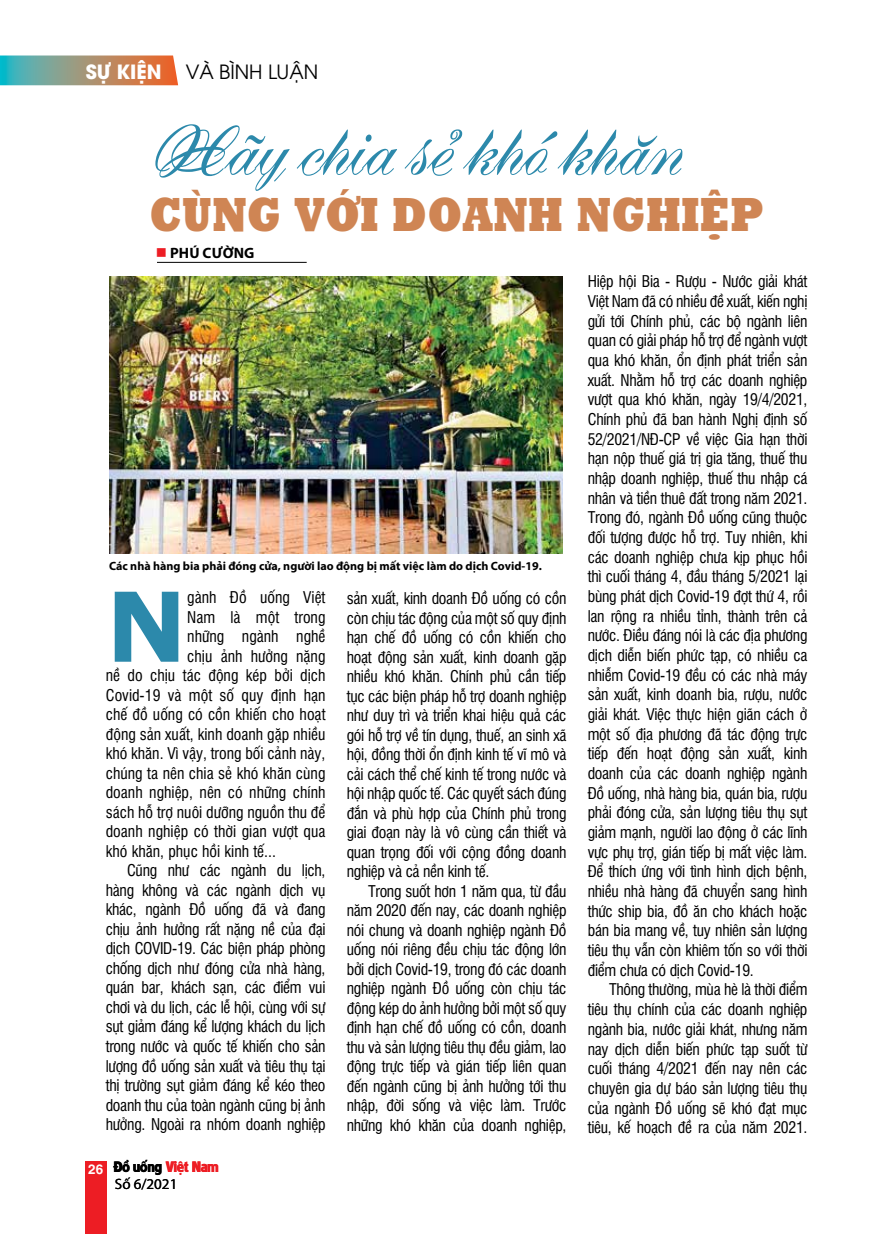
<style>
.page{position:relative;width:893px;height:1234px;background:#fff}
.page>*{position:absolute;margin:0;border:0;box-sizing:border-box;transform-origin:0 0}
.t1{font:700 96.15px "Verdana";color:#2c89ab}
.t2{font:67.5px "UTM Diana";letter-spacing:-.02em;color:#2c89ab;scale:.8 1}
.t3{font:48.6px "UTM Rockwell";color:#cf8554;scale:.83 1}
.t4{font:19.5px "UTM Avo";color:#000}
.t5{font:15.75px/19.6px "UTM Swiss Condensed";letter-spacing:-.02em;color:#000;text-align:justify}
.t6{font:15.75px "UTM Swiss Condensed";color:#000}
.t7{font:700 15px "Myriad Pro";letter-spacing:.01em;color:#000}
.t8{font:15px "Myriad Pro";color:#000}
.t9{font:13.5px "UTM American Sans";color:#ed1d24}
.t10{font:700 12px "Myriad Pro";color:#000}
.s1{font-weight:700;color:#fff}
.s2{color:#ed1d24}
.s3{font-family:"UTM Helve";font-weight:700;color:#fff}
.s4{color:#000}
</style>
<div class="page">
<hr style="left:157px;top:262px;width:150px;height:1px;background:#000">
<svg style="left:0;top:55px;width:178px;height:30px;background:#9e957a"></svg>
<img style="left:109px;top:276px;width:453px;height:277px">
<div style="left:85px;top:1161px;width:21px;height:72px;background:#ed1d24"></div>
<p class="t4" style="left:86px;top:56px;width:234px"><span class="s1">sự kiện</span> VÀ BÌNH LUẬN</p>
<h2 class="t2" style="left:150px;top:100px;width:672px">Hãy chia sẻ khó khăn</h2>
<h3 class="t3" style="left:150px;top:181px;width:557px">CÙNG VỚI DOANH NGH</h3>
<h3 class="t3" style="left:681px;top:181px;width:101px">IỆP</h3>
<p class="t7" style="left:156px;top:243px;width:89px"><span class="s2">■</span> phú cường</p>
<p class="t10" style="left:109px;top:557px;width:434px">Các nhà hàng bia phải đóng cửa, người lao động bị mất việc làm do dịch Covid-19.</p>
<h1 class="t1" style="left:106px;top:564px;width:83px">N</h1>
<p class="t6" style="left:187px;top:585px;width:140px">gành Đồ uống Việt</p>
<p class="t6" style="left:187px;top:605px;width:140px">Nam là một trong</p>
<p class="t6" style="left:187px;top:624px;width:140px">những ngành nghề</p>
<p class="t6" style="left:187px;top:644px;width:140px">chịu ảnh hưởng nặng</p>
<p class="t6" style="left:106px;top:663px;width:221px">nề do chịu tác động kép bởi dịch</p>
<p class="t6" style="left:106px;top:683px;width:221px">Covid-19 và một số quy định hạn</p>
<p class="t6" style="left:106px;top:702px;width:221px">chế đồ uống có cồn khiến cho hoạt</p>
<p class="t6" style="left:106px;top:722px;width:221px">động sản xuất, kinh doanh gặp nhiều</p>
<p class="t6" style="left:106px;top:741px;width:221px">khó khăn. Vì vậy, trong bối cảnh này,</p>
<p class="t6" style="left:106px;top:761px;width:221px">chúng ta nên chia sẻ khó khăn cùng</p>
<p class="t6" style="left:106px;top:780px;width:221px">doanh nghiệp, nên có những chính</p>
<p class="t6" style="left:106px;top:800px;width:221px">sách hỗ trợ nuôi dưỡng nguồn thu để</p>
<p class="t6" style="left:106px;top:819px;width:221px">doanh nghiệp có thời gian vượt qua</p>
<p class="t6" style="left:106px;top:839px;width:172px">khó khăn, phục hồi kinh tế...</p>
<p class="t5" style="left:127px;top:859px;width:200px">Cũng như các ngành du lịch,</p>
<p class="t5" style="left:106px;top:878px;width:221px">hàng không và các ngành dịch vụ</p>
<p class="t5" style="left:106px;top:898px;width:221px">khác, ngành Đồ uống đã và đang</p>
<p class="t5" style="left:106px;top:917px;width:221px">chịu ảnh hưởng rất nặng nề của đại</p>
<p class="t5" style="left:106px;top:937px;width:221px">dịch COVID-19. Các biện pháp phòng</p>
<p class="t5" style="left:106px;top:956px;width:221px">chống dịch như đóng cửa nhà hàng,</p>
<p class="t5" style="left:106px;top:976px;width:221px">quán bar, khách sạn, các điểm vui</p>
<p class="t5" style="left:106px;top:995px;width:221px">chơi và du lịch, các lễ hội, cùng với sự</p>
<p class="t5" style="left:106px;top:1015px;width:221px">sụt giảm đáng kể lượng khách du lịch</p>
<p class="t5" style="left:106px;top:1034px;width:221px">trong nước và quốc tế khiến cho sản</p>
<p class="t5" style="left:106px;top:1054px;width:221px">lượng đồ uống sản xuất và tiêu thụ tại</p>
<p class="t5" style="left:106px;top:1073px;width:221px">thị trường sụt giảm đáng kể kéo theo</p>
<p class="t5" style="left:106px;top:1093px;width:221px">doanh thu của toàn ngành cũng bị ảnh</p>
<p class="t5" style="left:106px;top:1112px;width:221px">hưởng. Ngoài ra nhóm doanh nghiệp</p>
<p class="t9" style="left:88px;top:1156px;width:132px"><span class="s3">26</span> <span class="s4">Đồ uống</span> Việt Nam</p>
<p class="t8" style="left:115px;top:1174px;width:64px">Số 6/2021</p>
<p class="t5" style="left:347px;top:587px;width:221px">sản xuất, kinh doanh Đồ uống có cồn còn chịu tác động của một số quy định hạn chế đồ uống có cồn khiến cho hoạt động sản xuất, kinh doanh gặp nhiều khó khăn. Chính phủ cần tiếp tục các biện pháp hỗ trợ doanh nghiệp như duy trì và triển khai hiệu quả các gói hỗ trợ về tín dụng, thuế, an sinh xã hội, đồng thời ổn định kinh tế vĩ mô và cải cách thể chế kinh tế trong nước và hội nhập quốc tế. Các quyết sách đúng đắn và phù hợp của Chính phủ trong giai đoạn này là vô cùng cần thiết và quan trọng đối với cộng đồng doanh nghiệp và cả nền kinh tế.</p>
<p class="t5" style="left:347px;top:879px;width:221px;text-indent:21px">Trong suốt hơn 1 năm qua, từ đầu năm 2020 đến nay, các doanh nghiệp nói chung và doanh nghiệp ngành Đồ uống nói riêng đều chịu tác động lớn bởi dịch Covid-19, trong đó các doanh nghiệp ngành Đồ uống còn chịu tác động kép do ảnh hưởng bởi một số quy định hạn chế đồ uống có cồn, doanh thu và sản lượng tiêu thụ đều giảm, lao động trực tiếp và gián tiếp liên quan đến ngành cũng bị ảnh hưởng tới thu nhập, đời sống và việc làm. Trước những khó khăn của doanh nghiệp,</p>
<p class="t5" style="left:588px;top:270px;width:221px">Hiệp hội Bia - Rượu - Nước giải khát Việt Nam đã có nhiều đề xuất, kiến nghị gửi tới Chính phủ, các bộ ngành liên quan có giải pháp hỗ trợ để ngành vượt qua khó khăn, ổn định phát triển sản xuất. Nhằm hỗ trợ các doanh nghiệp vượt qua khó khăn, ngày 19/4/2021, Chính phủ đã ban hành Nghị định số 52/2021/NĐ-CP về việc Gia hạn thời hạn nộp thuế giá trị gia tăng, thuế thu nhập doanh nghiệp, thuế thu nhập cá nhân và tiền thuê đất trong năm 2021.<br>Trong đó, ngành Đồ uống cũng thuộc đối tượng được hỗ trợ. Tuy nhiên, khi các doanh nghiệp chưa kịp phục hồi thì cuối tháng 4, đầu tháng 5/2021 lại bùng phát dịch Covid-19 đợt thứ 4, rồi lan rộng ra nhiều tỉnh, thành trên cả nước. Điều đáng nói là các địa phương dịch diễn biến phức tạp, có nhiều ca nhiễm Covid-19 đều có các nhà máy sản xuất, kinh doanh bia, rượu, nước giải khát. Việc thực hiện giãn cách ở một số địa phương đã tác động trực tiếp đến hoạt động sản xuất, kinh doanh của các doanh nghiệp ngành Đồ uống, nhà hàng bia, quán bia, rượu phải đóng cửa, sản lượng tiêu thụ sụt giảm mạnh, người lao động ở các lĩnh vực phụ trợ, gián tiếp bị mất việc làm.<br>Để thích ứng với tình hình dịch bệnh, nhiều nhà hàng đã chuyển sang hình thức ship bia, đồ ăn cho khách hoặc bán bia mang về, tuy nhiên sản lượng tiêu thụ vẫn còn khiêm tốn so với thời điểm chưa có dịch Covid-19.</p>
<p class="t5" style="left:588px;top:978px;width:221px;text-indent:21px">Thông thường, mùa hè là thời điểm tiêu thụ chính của các doanh nghiệp ngành bia, nước giải khát, nhưng năm nay dịch diễn biến phức tạp suốt từ cuối tháng 4/2021 đến nay nên các chuyên gia dự báo sản lượng tiêu thụ của ngành Đồ uống sẽ khó đạt mục tiêu, kế hoạch đề ra của năm 2021.</p>
</div>
